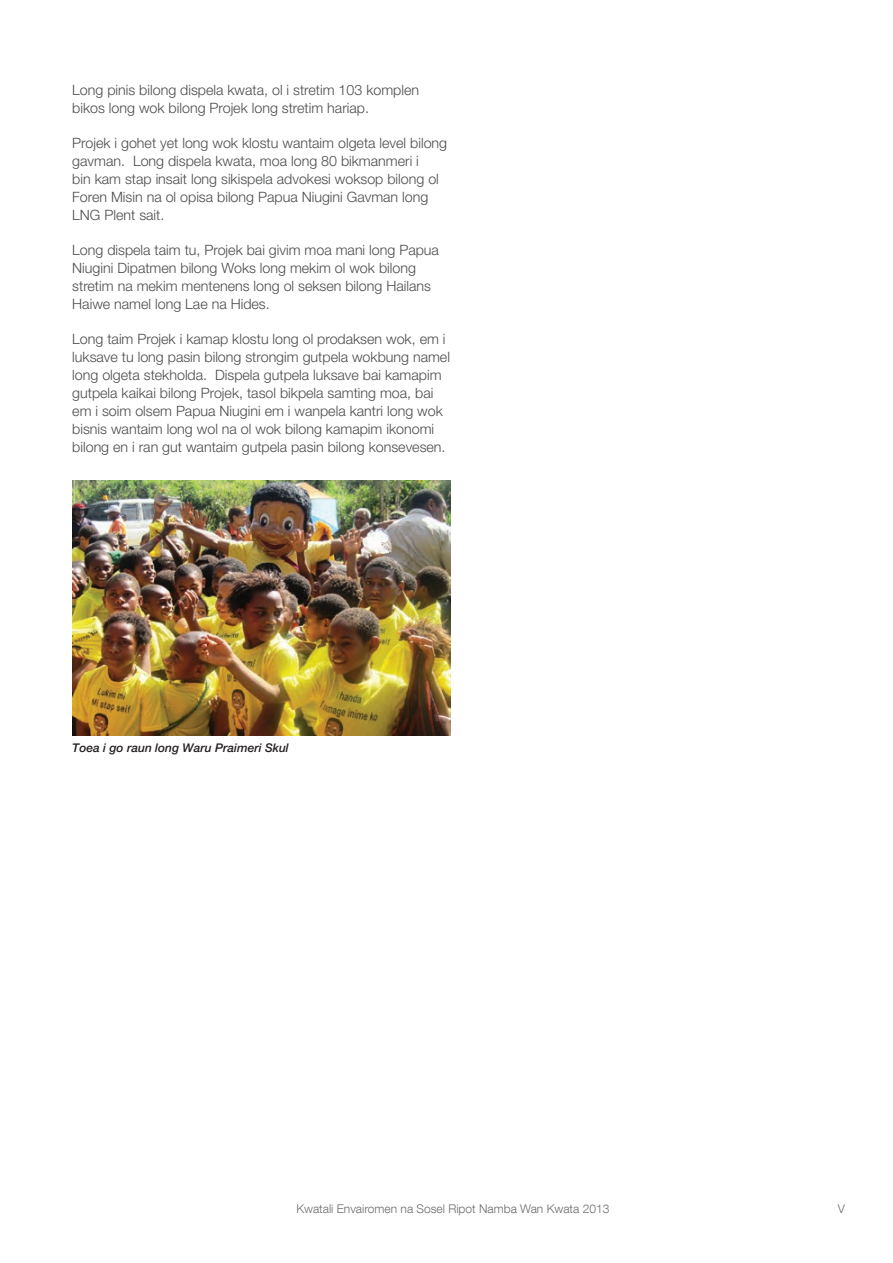
<style>
.page{position:relative;width:893px;height:1263px;background:#fff}
.page>*{position:absolute;margin:0;border:0;box-sizing:border-box;transform-origin:0 0}
.t1{font:300 14.25px/18px "Helvetica Neue LT Pro";color:#4b4c4d}
.t2{font:300 12px "Helvetica Neue LT Com";color:#6c6d70}
.t3{font:italic 500 12px "Helvetica Neue LT Pro";color:#231f20}
</style>
<div class="page">
<img style="left:72px;top:480px;width:379px;height:255px">
<p class="t1" style="left:72px;top:81px;width:348px">Long pinis bilong dispela kwata, ol i stretim 103 komplen bikos long wok bilong Projek long stretim hariap.</p>
<p class="t1" style="left:72px;top:134px;width:376px">Projek i gohet yet long wok klostu wantaim olgeta level bilong gavman. Long dispela kwata, moa long 80 bikmanmeri i<br>bin kam stap insait long sikispela advokesi woksop bilong ol Foren Misin na ol opisa bilong Papua Niugini Gavman long LNG Plent sait.</p>
<p class="t1" style="left:72px;top:241px;width:368px">Long dispela taim tu, Projek bai givim moa mani long Papua Niugini Dipatmen bilong Woks long mekim ol wok bilong stretim na mekim mentenens long ol seksen bilong Hailans Haiwe namel long Lae na Hides.</p>
<p class="t1" style="left:72px;top:330px;width:379px">Long taim Projek i kamap klostu long ol prodaksen wok, em i luksave tu long pasin bilong strongim gutpela wokbung namel long olgeta stekholda. Dispela gutpela luksave bai kamapim gutpela kaikai bilong Projek, tasol bikpela samting moa, bai em i soim olsem Papua Niugini em i wanpela kantri long wok bisnis wantaim long wol na ol wok bilong kamapim ikonomi bilong en i ran gut wantaim gutpela pasin bilong konsevesen.</p>
<p class="t3" style="left:72px;top:741px;width:218px">Toea i go raun long Waru Praimeri Skul</p>
<p class="t2" style="left:296px;top:1202px;width:314px">Kwatali Envairomen na Sosel Ripot Namba Wan Kwata 2013</p>
<p class="t2" style="left:838px;top:1202px;width:9px">V</p>
</div>
